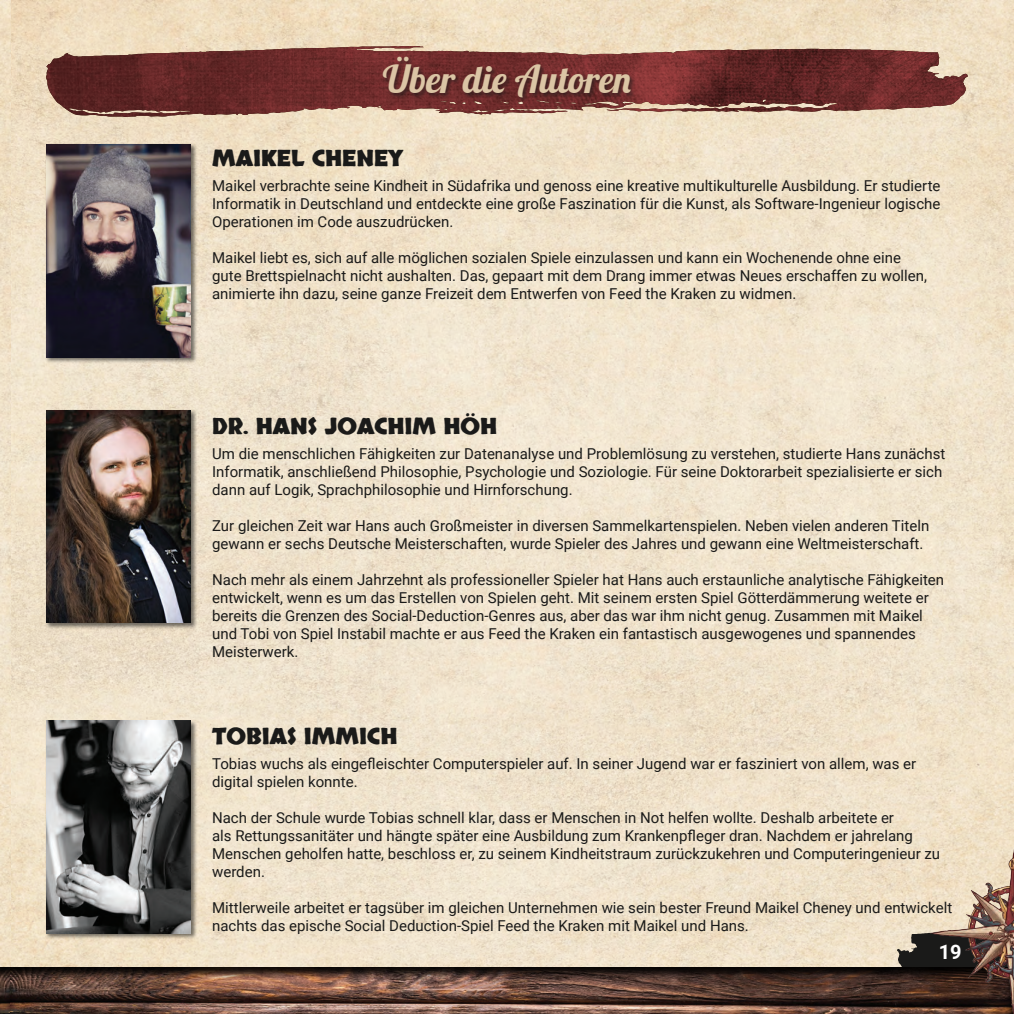
<style>
.page{position:relative;width:1014px;height:1014px;background:#fff}
.page>*{position:absolute;margin:0;border:0;box-sizing:border-box;transform-origin:0 0}
.t1{font:37.5px "Lobster";color:#dbc5a5}
.t2{font:700 22.5px "Skranji";color:#1a1a19}
.t3{font:700 20px "Roboto";color:#fff}
.t4{font:15px/18px "Roboto";color:#1a1a19}
</style>
<div class="page">
<img style="left:0;top:0;width:1013px;height:967px">
<svg style="left:0;top:967px;width:10px;height:46px"></svg>
<svg style="left:896px;top:929px;width:34px;height:38px"></svg>
<svg style="left:10px;top:967px;width:920px;height:46px;background:#5b4036"></svg>
<img style="left:930px;top:849px;width:83px;height:164px">
<svg style="left:46px;top:46px;width:921px;height:71px;background:#86534c"></svg>
<img style="left:46px;top:46px;width:353px;height:28px">
<div style="left:381px;top:56px;width:256px;height:48px;background:#1a1a19;opacity:.6"></div>
<div style="left:45px;top:143px;width:152px;height:220px;background:#1a1a19;opacity:.6"></div>
<img style="left:46px;top:144px;width:145px;height:213px">
<div style="left:45px;top:409px;width:152px;height:220px;background:#1a1a19;opacity:.6"></div>
<img style="left:46px;top:410px;width:145px;height:213px">
<div style="left:45px;top:719px;width:152px;height:220px;background:#1a1a19;opacity:.6"></div>
<img style="left:46px;top:721px;width:145px;height:212px">
<h1 class="t1" style="left:383px;top:56px;width:251px">Über die Autoren</h1>
<h2 class="t2" style="left:212px;top:144px;width:192px">MAIKEL CHENEY</h2>
<p class="t4" style="left:212px;top:176px;width:729px;text-align:justify">Maikel verbrachte seine Kindheit in Südafrika und genoss eine kreative multikulturelle Ausbildung. Er studierte Informatik in Deutschland und entdeckte eine große Faszination für die Kunst, als Software-Ingenieur logische Operationen im Code auszudrücken.</p>
<p class="t4" style="left:212px;top:248px;width:716px">Maikel liebt es, sich auf alle möglichen sozialen Spiele einzulassen und kann ein Wochenende ohne eine gute Brettspielnacht nicht aushalten. Das, gepaart mit dem Drang immer etwas Neues erschaffen zu wollen, animierte ihn dazu, seine ganze Freizeit dem Entwerfen von Feed the Kraken zu widmen.</p>
<h2 class="t2" style="left:212px;top:412px;width:286px">DR. HANS JOACHIM HÖH</h2>
<p class="t4" style="left:212px;top:444px;width:734px">Um die menschlichen Fähigkeiten zur Datenanalyse und Problemlösung zu verstehen, studierte Hans zunächst<br>Informatik, anschließend Philosophie, Psychologie und Soziologie. Für seine Doktorarbeit spezialisierte er sich dann auf Logik, Sprachphilosophie und Hirnforschung.</p>
<p class="t4" style="left:212px;top:516px;width:718px">Zur gleichen Zeit war Hans auch Großmeister in diversen Sammelkartenspielen. Neben vielen anderen Titeln gewann er sechs Deutsche Meisterschaften, wurde Spieler des Jahres und gewann eine Weltmeisterschaft.</p>
<p class="t4" style="left:212px;top:570px;width:733px">Nach mehr als einem Jahrzehnt als professioneller Spieler hat Hans auch erstaunliche analytische Fähigkeiten entwickelt, wenn es um das Erstellen von Spielen geht. Mit seinem ersten Spiel Götterdämmerung weitete er bereits die Grenzen des Social-Deduction-Genres aus, aber das war ihm nicht genug. Zusammen mit Maikel und Tobi von Spiel Instabil machte er aus Feed the Kraken ein fantastisch ausgewogenes und spannendes Meisterwerk.</p>
<h2 class="t2" style="left:212px;top:722px;width:187px">TOBIAS IMMICH</h2>
<p class="t4" style="left:212px;top:754px;width:705px">Tobias wuchs als eingefleischter Computerspieler auf. In seiner Jugend war er fasziniert von allem, was er digital spielen konnte.</p>
<p class="t4" style="left:212px;top:808px;width:729px">Nach der Schule wurde Tobias schnell klar, dass er Menschen in Not helfen wollte. Deshalb arbeitete er<br>als Rettungssanitäter und hängte später eine Ausbildung zum Krankenpfleger dran. Nachdem er jahrelang Menschen geholfen hatte, beschloss er, zu seinem Kindheitstraum zurückzukehren und Computeringenieur zu werden.</p>
<p class="t4" style="left:212px;top:898px;width:741px">Mittlerweile arbeitet er tagsüber im gleichen Unternehmen wie sein bester Freund Maikel Cheney und entwickelt nachts das epische Social Deduction-Spiel Feed the Kraken mit Maikel und Hans.</p>
<h3 class="t3" style="left:938px;top:937px;width:24px">19</h3>
</div>
